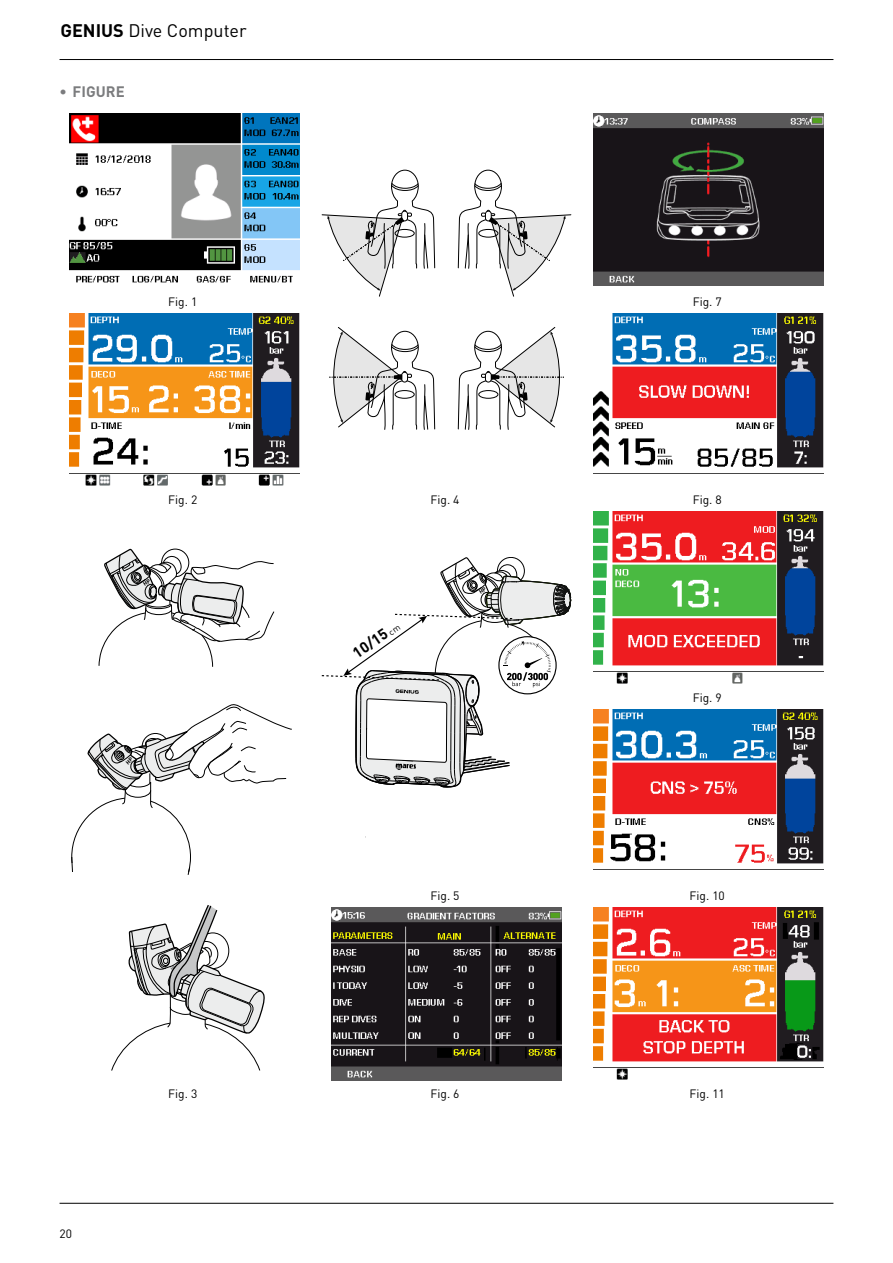
<style>
.page{position:relative;width:893px;height:1263px;background:#fff}
.page>*{position:absolute;margin:0;border:0;box-sizing:border-box;transform-origin:0 0}
.t1{font:18px "DIN Pro";color:#000}
.t2{font:700 15px "DIN Pro";color:#000}
.t3{font:700 15px "DIN Pro";letter-spacing:.01em;color:#7b7c7e}
.t4{font:12px "DIN Pro";color:#000}
.s1{font-weight:700}
.s2{font-weight:400;font-size:8.85px}
</style>
<div class="page">
<hr style="left:60px;top:59px;width:773px;height:1px;background:#000">
<hr style="left:60px;top:1203px;width:773px;height:1px;background:#000">
<img style="left:69px;top:114px;width:230px;height:169px">
<img style="left:69px;top:314px;width:230px;height:172px">
<svg style="left:322px;top:170px;width:113px;height:127px"></svg>
<svg style="left:458px;top:170px;width:113px;height:127px"></svg>
<svg style="left:329px;top:327px;width:106px;height:103px"></svg>
<svg style="left:458px;top:327px;width:106px;height:103px"></svg>
<img style="left:332px;top:908px;width:229px;height:172px">
<img style="left:594px;top:114px;width:229px;height:172px">
<img style="left:594px;top:314px;width:229px;height:160px">
<img style="left:594px;top:512px;width:229px;height:172px">
<img style="left:594px;top:710px;width:229px;height:160px">
<img style="left:594px;top:908px;width:229px;height:172px">
<svg style="left:99px;top:549px;width:175px;height:118px"></svg>
<svg style="left:71px;top:704px;width:221px;height:171px"></svg>
<svg style="left:111px;top:905px;width:154px;height:166px"></svg>
<svg style="left:322px;top:557px;width:249px;height:231px"></svg>
<h1 class="t1" style="left:61px;top:18px;width:188px"><span class="s1">GENIUS</span> Dive Computer</h1>
<p class="t3" style="left:60px;top:81px;width:67px">• FIGURE</p>
<p class="t4" style="left:168px;top:294px;width:31px">Fig. 1</p>
<p class="t4" style="left:168px;top:492px;width:31px">Fig. 2</p>
<p class="t4" style="left:60px;top:1225px;width:14px">20</p>
<p class="t4" style="left:168px;top:1086px;width:31px">Fig. 3</p>
<p class="t4" style="left:430px;top:492px;width:31px">Fig. 4</p>
<p class="t2" style="left:348px;top:646px;width:54px;rotate:-34deg">10/15 <span class="s2">cm</span></p>
<p class="t4" style="left:430px;top:888px;width:31px">Fig. 5</p>
<p class="t4" style="left:430px;top:1086px;width:31px">Fig. 6</p>
<p class="t4" style="left:693px;top:294px;width:31px">Fig. 7</p>
<p class="t4" style="left:693px;top:492px;width:31px">Fig. 8</p>
<p class="t4" style="left:693px;top:690px;width:31px">Fig. 9</p>
<p class="t4" style="left:690px;top:888px;width:37px">Fig. 10</p>
<p class="t4" style="left:690px;top:1086px;width:37px">Fig. 11</p>
</div>
